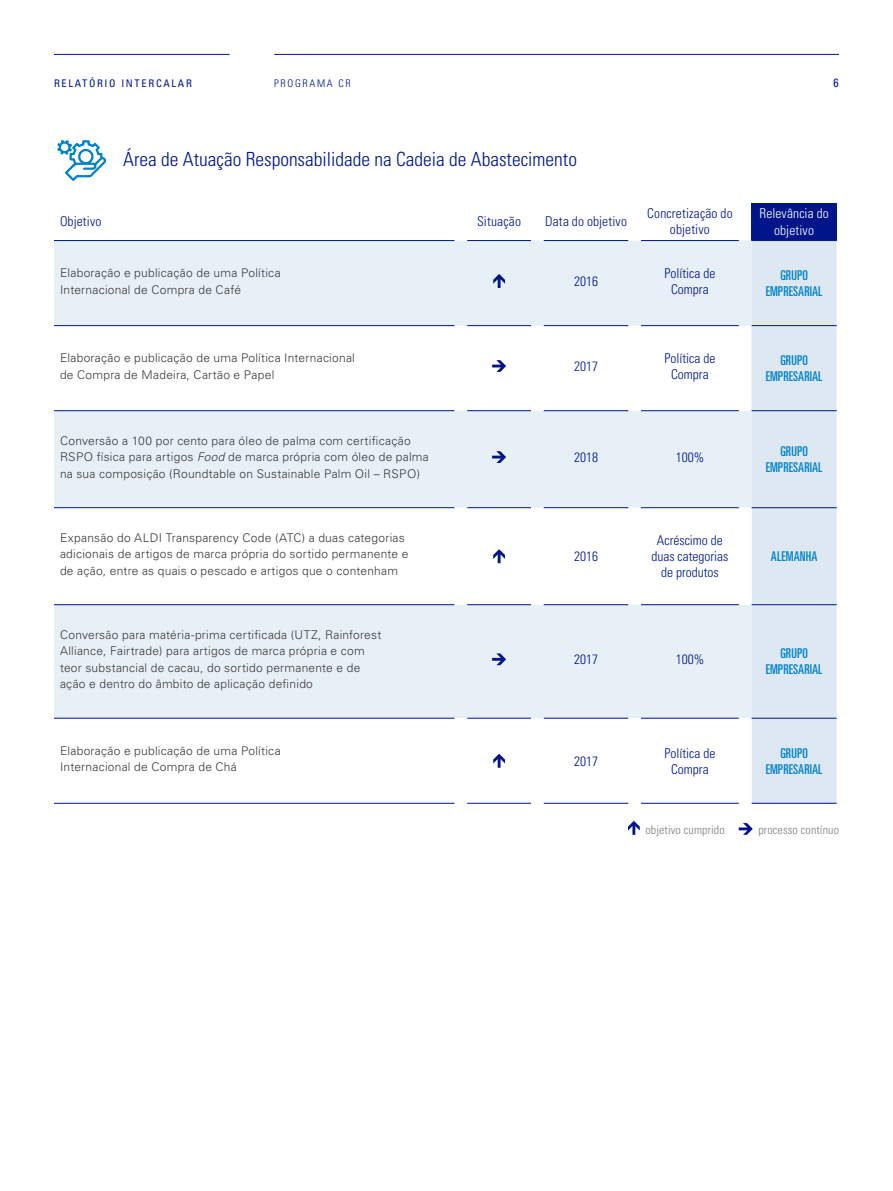
<style>
.page{position:relative;width:893px;height:1191px;background:#fff}
.page>*{position:absolute;margin:0;border:0;box-sizing:border-box;transform-origin:0 0}
.t1{font:300 condensed 19.5px "Univers LT Std";color:#001589}
.t2{font:300 condensed 13.5px/16.2px "Univers LT Std";color:#001589;text-align:center}
.t3{font:ultra-condensed 13.5px/16.2px "Univers LT Std";letter-spacing:.01em;color:#0082c9;text-align:center}
.t4{font:300 condensed 13.5px/16.2px "Univers LT Std";letter-spacing:.01em;color:#fff;text-align:center}
.t5{font:300 12px/16.5px "Univers LT Std";letter-spacing:.02em;color:#3a3a39}
.t6{font:300 condensed 12px "Univers LT Std";letter-spacing:.01em;color:#7f7f7f}
.t7{font:condensed 12px "Univers LT Std";color:#001589}
.t8{font:condensed 10.5px "Univers LT Std";letter-spacing:.16em;color:#001589}
.t9{font:300 condensed 10.5px "Univers LT Std";color:#001589}
.s1{font-style:italic}
</style>
<div class="page">
<hr style="left:54px;top:54px;width:176px;height:1px;background:#001589">
<hr style="left:274px;top:54px;width:565px;height:1px;background:#001589">
<div style="left:752px;top:202px;width:85px;height:38px;background:#001589"></div>
<svg style="left:54px;top:240px;width:698px;height:268px;fill:#e8f0f7"></svg>
<div style="left:752px;top:241px;width:85px;height:562px;background:#dde8f3"></div>
<svg style="left:54px;top:508px;width:698px;height:295px"></svg>
<hr style="left:467px;top:803px;width:64px;height:1px;background:#001589">
<hr style="left:544px;top:803px;width:84px;height:1px;background:#001589">
<hr style="left:641px;top:803px;width:98px;height:1px;background:#001589">
<hr style="left:467px;top:410px;width:64px;height:1px;background:#001589">
<hr style="left:544px;top:410px;width:84px;height:1px;background:#001589">
<hr style="left:467px;top:604px;width:64px;height:1px;background:#001589">
<hr style="left:544px;top:604px;width:84px;height:1px;background:#001589">
<hr style="left:641px;top:410px;width:98px;height:1px;background:#001589">
<hr style="left:641px;top:604px;width:98px;height:1px;background:#001589">
<hr style="left:54px;top:410px;width:400px;height:1px;background:#001589">
<hr style="left:54px;top:604px;width:400px;height:1px;background:#001589">
<hr style="left:54px;top:325px;width:400px;height:1px;background:#001589">
<hr style="left:467px;top:325px;width:64px;height:1px;background:#001589">
<hr style="left:544px;top:325px;width:84px;height:1px;background:#001589">
<hr style="left:641px;top:325px;width:98px;height:1px;background:#001589">
<hr style="left:54px;top:507px;width:400px;height:1px;background:#001589">
<hr style="left:467px;top:507px;width:64px;height:1px;background:#001589">
<hr style="left:544px;top:507px;width:84px;height:1px;background:#001589">
<hr style="left:641px;top:507px;width:98px;height:1px;background:#001589">
<hr style="left:54px;top:718px;width:400px;height:1px;background:#001589">
<hr style="left:467px;top:718px;width:64px;height:1px;background:#001589">
<hr style="left:544px;top:718px;width:84px;height:1px;background:#001589">
<hr style="left:641px;top:718px;width:98px;height:1px;background:#001589">
<hr style="left:54px;top:803px;width:400px;height:1px;background:#001589">
<hr style="left:752px;top:803px;width:85px;height:1px;background:#001589">
<hr style="left:752px;top:410px;width:85px;height:1px;background:#001589">
<hr style="left:752px;top:604px;width:85px;height:1px;background:#001589">
<hr style="left:752px;top:325px;width:85px;height:1px;background:#001589">
<hr style="left:752px;top:507px;width:85px;height:1px;background:#001589">
<hr style="left:752px;top:718px;width:85px;height:1px;background:#001589">
<hr style="left:54px;top:240px;width:400px;height:1px;background:#001589">
<hr style="left:467px;top:240px;width:64px;height:1px;background:#001589">
<hr style="left:544px;top:240px;width:84px;height:1px;background:#001589">
<hr style="left:641px;top:240px;width:98px;height:1px;background:#001589">
<hr style="left:752px;top:240px;width:85px;height:1px;background:#001589">
<svg style="left:493px;top:274px;width:12px;height:14px"></svg>
<svg style="left:492px;top:360px;width:14px;height:12px"></svg>
<svg style="left:492px;top:451px;width:14px;height:12px"></svg>
<svg style="left:493px;top:549px;width:12px;height:14px"></svg>
<svg style="left:492px;top:653px;width:14px;height:12px"></svg>
<svg style="left:493px;top:753px;width:12px;height:14px"></svg>
<svg style="left:57px;top:139px;width:49px;height:42px"></svg>
<svg style="left:628px;top:820px;width:12px;height:14px"></svg>
<svg style="left:739px;top:823px;width:14px;height:11px"></svg>
<p class="t8" style="left:54px;top:77px;width:139px">RELATÓRIO INTERCALAR</p>
<p class="t9" style="left:274px;top:77px;width:9px">Programa</p>
<p class="t9" style="left:338px;top:77px;width:14px">CR</p>
<p class="t7" style="left:834px;top:75px;width:7px">6</p>
<h1 class="t1" style="left:123px;top:147px;width:455px">Área de Atuação Responsabilidade na Cadeia de Abastecimento</h1>
<p class="t2" style="left:60px;top:214px;width:43px">Objetivo</p>
<p class="t2" style="left:477px;top:213px;width:45px">Situação</p>
<p class="t2" style="left:545px;top:213px;width:83px">Data do objetivo</p>
<p class="t2" style="left:647px;top:205px;width:87px">Concretização do objetivo</p>
<p class="t4" style="left:759px;top:205px;width:71px">Relevância do objetivo</p>
<p class="t5" style="left:60px;top:264px;width:222px">Elaboração e publicação de uma Política<br>Internacional de Compra de Café</p>
<p class="t2" style="left:574px;top:273px;width:25px">2016</p>
<p class="t2" style="left:664px;top:265px;width:52px">Política de<br>Compra</p>
<p class="t3" style="left:766px;top:267px;width:58px">GRUPO<br>EMPRESARIAL</p>
<p class="t5" style="left:60px;top:350px;width:296px">Elaboração e publicação de uma Política Internacional de Compra de Madeira, Cartão e Papel</p>
<p class="t2" style="left:574px;top:358px;width:25px">2017</p>
<p class="t2" style="left:664px;top:350px;width:52px">Política de<br>Compra</p>
<p class="t3" style="left:766px;top:352px;width:58px">GRUPO<br>EMPRESARIAL</p>
<p class="t5" style="left:60px;top:432px;width:370px">Conversão a 100 por cento para óleo de palma com certificação<br>RSPO física para artigos <span class="s1">Food</span> de marca própria com óleo de palma na sua composição (Roundtable on Sustainable Palm Oil – RSPO)</p>
<p class="t5" style="left:60px;top:529px;width:350px">Expansão do ALDI Transparency Code (ATC) a duas categorias adicionais de artigos de marca própria do sortido permanente e de ação, entre as quais o pescado e artigos que o contenham</p>
<p class="t5" style="left:60px;top:626px;width:323px">Conversão para matéria-prima certificada (UTZ, Rainforest Alliance, Fairtrade) para artigos de marca própria e com teor substancial de cacau, do sortido permanente e de ação e dentro do âmbito de aplicação definido</p>
<p class="t2" style="left:574px;top:449px;width:25px">2018</p>
<p class="t2" style="left:676px;top:449px;width:30px">100%</p>
<p class="t3" style="left:766px;top:443px;width:58px">GRUPO<br>EMPRESARIAL</p>
<p class="t2" style="left:574px;top:548px;width:25px">2016</p>
<p class="t2" style="left:651px;top:532px;width:79px">Acréscimo de duas categorias de produtos</p>
<p class="t3" style="left:771px;top:548px;width:48px">ALEMANHA</p>
<p class="t2" style="left:574px;top:651px;width:25px">2017</p>
<p class="t2" style="left:676px;top:651px;width:30px">100%</p>
<p class="t3" style="left:766px;top:645px;width:58px">GRUPO<br>EMPRESARIAL</p>
<p class="t5" style="left:60px;top:742px;width:222px">Elaboração e publicação de uma Política<br>Internacional de Compra de Chá</p>
<p class="t2" style="left:574px;top:753px;width:25px">2017</p>
<p class="t2" style="left:664px;top:744px;width:52px">Política de<br>Compra</p>
<p class="t3" style="left:766px;top:744px;width:58px">GRUPO<br>EMPRESARIAL</p>
<p class="t6" style="left:645px;top:822px;width:81px">objetivo cumprido</p>
<p class="t6" style="left:758px;top:822px;width:82px">processo contínuo</p>
</div>
